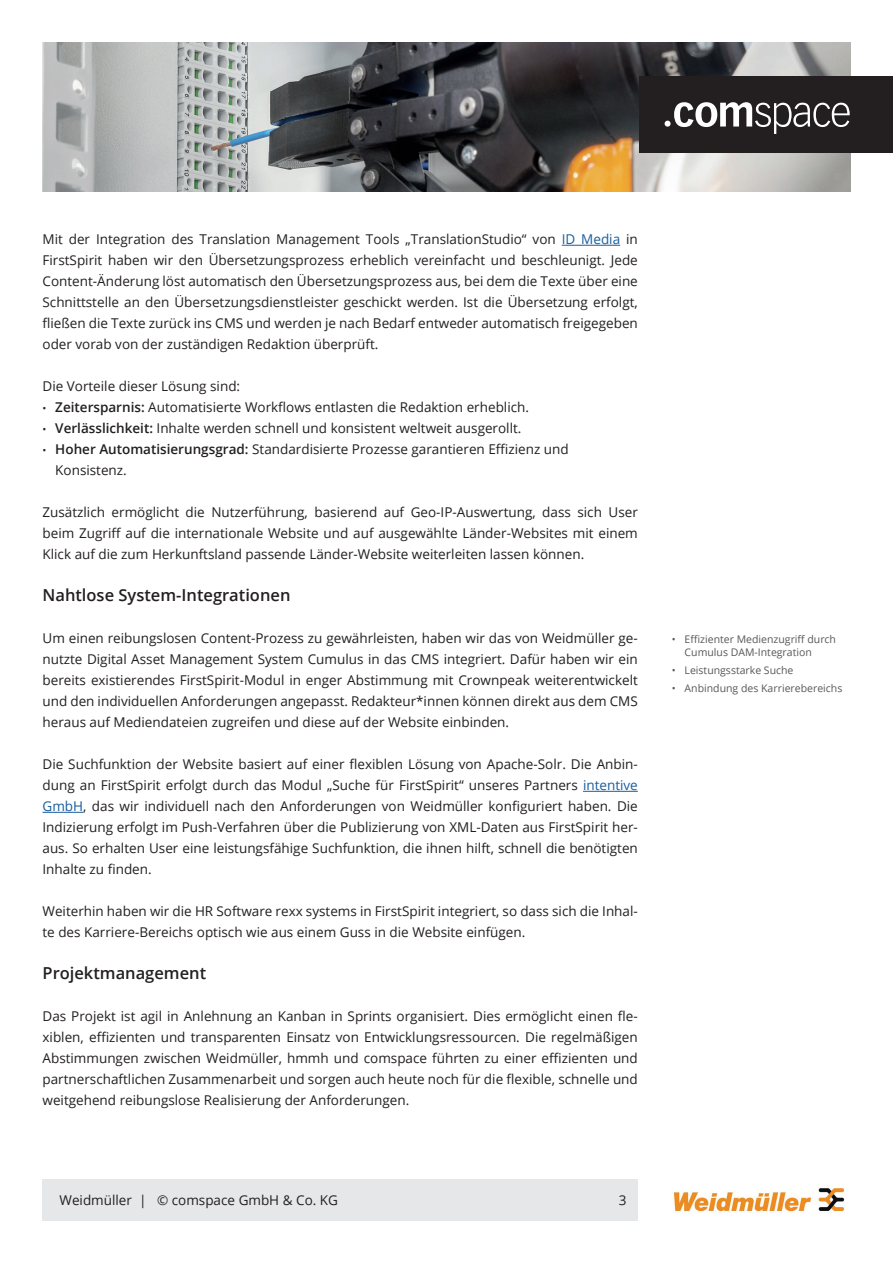
<style>
.page{position:relative;width:893px;height:1263px;background:#fff}
.page>*{position:absolute;margin:0;border:0;box-sizing:border-box;transform-origin:0 0}
.t1{font:600 16.5px "Open Sans";color:#231f20}
.t2{font:13.5px/21px "Open Sans";color:#231f20;text-align:justify}
.t3{font:10.5px/13.5px "Open Sans";color:#57585a}
.s1{color:#175d9e}
.s2{font-size:10.5px}
.s3{font-weight:600}
</style>
<div class="page">
<img style="left:43px;top:43px;width:807px;height:148px">
<div style="left:43px;top:1179px;width:595px;height:41px;background:#e6e7e9"></div>
<div style="left:639px;top:77px;width:254px;height:76px;background:#231f20"></div>
<svg style="left:665px;top:102px;width:185px;height:32px"></svg>
<img style="left:673px;top:1188px;width:172px;height:24px">
<hr style="left:562px;top:245px;width:58px;height:1px;background:#175d9e">
<hr style="left:583px;top:791px;width:55px;height:1px;background:#175d9e">
<hr style="left:43px;top:812px;width:40px;height:1px;background:#175d9e">
<p class="t2" style="left:43px;top:228px;width:597px">Mit der Integration des Translation Management Tools „TranslationStudio“ von <span class="s1">ID Media</span> in FirstSpirit haben wir den Übersetzungsprozess erheblich vereinfacht und beschleunigt. Jede Content-Änderung löst automatisch den Übersetzungsprozess aus, bei dem die Texte über eine Schnittstelle an den Übersetzungsdienstleister geschickt werden. Ist die Übersetzung erfolgt, fließen die Texte zurück ins CMS und werden je nach Bedarf entweder automatisch freigegeben oder vorab von der zuständigen Redaktion überprüft.</p>
<p class="t2" style="left:43px;top:375px;width:199px">Die Vorteile dieser Lösung sind:</p>
<p class="t2" style="left:43px;top:396px;width:488px"><span class="s2">•</span> <span class="s3">Zeitersparnis:</span> Automatisierte Workflows entlasten die Redaktion erheblich.</p>
<p class="t2" style="left:43px;top:417px;width:480px"><span class="s2">•</span> <span class="s3">Verlässlichkeit:</span> Inhalte werden schnell und konsistent weltweit ausgerollt.</p>
<p class="t2" style="left:55px;top:438px;width:515px;text-indent:-13px"><span class="s2">•</span> <span class="s3">Hoher Automatisierungsgrad:</span> Standardisierte Prozesse garantieren Effizienz und<br>Konsistenz.</p>
<p class="t2" style="left:43px;top:501px;width:597px">Zusätzlich ermöglicht die Nutzerführung, basierend auf Geo-IP-Auswertung, dass sich User beim Zugriff auf die internationale Website und auf ausgewählte Länder-Websites mit einem Klick auf die zum Herkunftsland passende Länder-Website weiterleiten lassen können.</p>
<p class="t1" style="left:43px;top:584px;width:249px">Nahtlose System-Integrationen</p>
<p class="t2" style="left:43px;top:627px;width:597px">Um einen reibungslosen Content-Prozess zu gewährleisten, haben wir das von Weidmüller ge&shy;nutzte Digital Asset Management System Cumulus in das CMS integriert. Dafür haben wir ein bereits existierendes FirstSpirit-Modul in enger Abstimmung mit Crownpeak weiterentwickelt und den individuellen Anforderungen angepasst. Redakteur*innen können direkt aus dem CMS heraus auf Mediendateien zugreifen und diese auf der Website einbinden.</p>
<p class="t2" style="left:43px;top:753px;width:597px">Die Suchfunktion der Website basiert auf einer flexiblen Lösung von Apache-Solr. Die Anbin&shy;dung an FirstSpirit erfolgt durch das Modul „Suche für FirstSpirit“ unseres Partners <span class="s1">intentive GmbH</span>, das wir individuell nach den Anforderungen von Weidmüller konfiguriert haben. Die Indizierung erfolgt im Push-Verfahren über die Publizierung von XML-Daten aus FirstSpirit her&shy;aus. So erhalten User eine leistungsfähige Suchfunktion, die ihnen hilft, schnell die benötigten Inhalte zu finden.</p>
<p class="t2" style="left:43px;top:900px;width:597px">Weiterhin haben wir die HR Software rexx systems in FirstSpirit integriert, so dass sich die Inhal&shy;te des Karriere-Bereichs optisch wie aus einem Guss in die Website einfügen.</p>
<p class="t1" style="left:43px;top:962px;width:165px">Projektmanagement</p>
<p class="t2" style="left:43px;top:1005px;width:597px">Das Projekt ist agil in Anlehnung an Kanban in Sprints organisiert. Dies ermöglicht einen fle&shy;xiblen, effizienten und transparenten Einsatz von Entwicklungsressourcen. Die regelmäßigen Abstimmungen zwischen Weidmüller, hmmh und comspace führten zu einer effizienten und partnerschaftlichen Zusammenarbeit und sorgen auch heute noch für die flexible, schnelle und weitgehend reibungslose Realisierung der Anforderungen.</p>
<p class="t2" style="left:60px;top:1189px;width:280px">Weidmüller | © comspace GmbH &amp; Co. KG</p>
<p class="t2" style="left:619px;top:1189px;width:9px">3</p>
<p class="t3" style="left:685px;top:632px;width:153px;text-indent:-13px">• Effizienter Medienzugriff durch<br>Cumulus DAM-Integration</p>
<p class="t3" style="left:672px;top:663px;width:123px">• Leistungsstarke Suche</p>
<p class="t3" style="left:672px;top:681px;width:172px">• Anbindung des Karrierebereichs</p>
</div>
